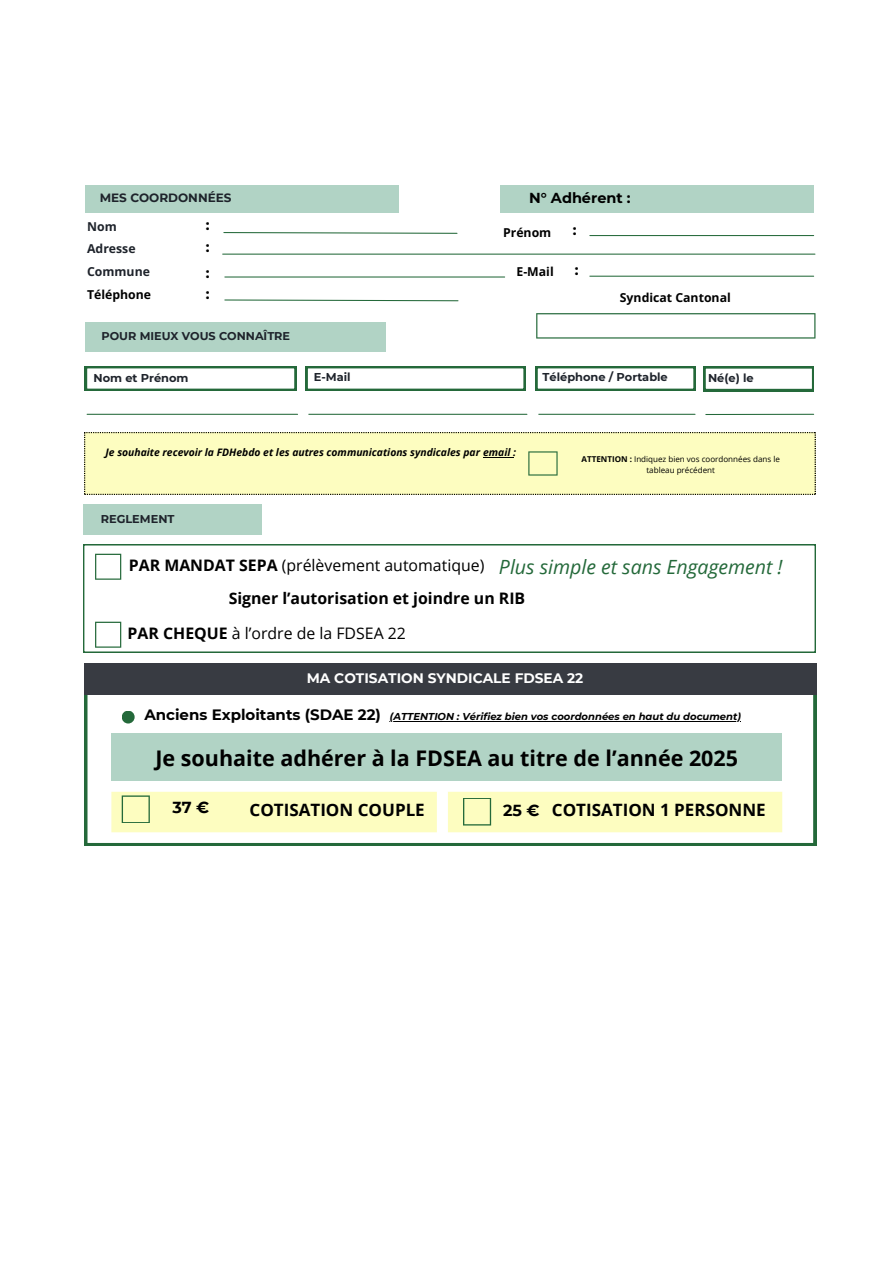
<style>
.page{position:relative;width:894px;height:1264px;background:#fff}
.page>*{position:absolute;margin:0;border:0;box-sizing:border-box;transform-origin:0 0}
.t1{font:700 21.45px "Open Sans";color:#000}
.t2{font:italic 19.5px "Open Sans";color:#24693a}
.t3{font:700 16.95px "Open Sans";color:#000}
.t4{font:15.9px "Open Sans";color:#000}
.t5{font:700 15.9px "Open Sans";color:#000}
.t6{font:700 15.9px "Montserrat";color:#000}
.t7{font:700 15px "Montserrat";color:#000}
.t8{font:700 14.55px "Montserrat";color:#000}
.t9{font:700 14.4px "Montserrat";color:#000}
.t10{font:700 13.65px "Montserrat";color:#fff}
.t11{font:700 12.3px "Open Sans";color:#000}
.t12{font:700 12.3px "Open Sans";color:#1e232b}
.t13{font:700 12px "Montserrat";color:#1e232b}
.t14{font:700 11.4px "Montserrat";color:#1e232b}
.t15{font:700 11.25px "Montserrat";color:#1e232b}
.t16{font:italic 700 10.35px "Open Sans";color:#000}
.t17{font:italic 700 10.05px "Montserrat";color:#000}
.t18{font:8.1px/10.6px "Open Sans";color:#000;text-align:center}
.s1{font-weight:700}
</style>
<div class="page">
<svg style="left:84px;top:694px;width:732px;height:152px"></svg>
<div style="left:84px;top:663px;width:732px;height:31px;background:#383b42"></div>
<svg style="left:224px;top:299px;width:235px;height:3px"></svg>
<hr style="left:225px;top:276px;width:279px;height:1px;background:#24693a">
<hr style="left:222px;top:253px;width:592px;height:2px;background:#24693a">
<div style="left:85px;top:185px;width:313px;height:27px;background:#b1d3c5"></div>
<hr style="left:589px;top:235px;width:224px;height:1px;background:#24693a">
<hr style="left:589px;top:276px;width:224px;height:1px;background:#24693a">
<svg style="left:223px;top:232px;width:235px;height:2px"></svg>
<svg style="left:536px;top:313px;width:279px;height:25px"></svg>
<div style="left:85px;top:323px;width:300px;height:29px;background:#b1d3c5"></div>
<svg style="left:85px;top:366px;width:211px;height:25px"></svg>
<hr style="left:309px;top:414px;width:218px;height:1px;background:#24693a">
<hr style="left:87px;top:414px;width:210px;height:1px;background:#24693a">
<hr style="left:538px;top:414px;width:156px;height:1px;background:#24693a">
<svg style="left:305px;top:366px;width:220px;height:25px"></svg>
<svg style="left:535px;top:366px;width:159px;height:25px"></svg>
<hr style="left:705px;top:414px;width:108px;height:1px;background:#24693a">
<svg style="left:703px;top:366px;width:110px;height:25px"></svg>
<div style="left:83px;top:504px;width:179px;height:31px;background:#b1d3c5"></div>
<div style="left:84px;top:432px;width:731px;height:63px;background:#fdfdc0"></div>
<hr style="left:483px;top:457px;width:30px;height:1px;background:#000">
<svg style="left:528px;top:451px;width:29px;height:24px"></svg>
<svg style="left:83px;top:544px;width:732px;height:108px"></svg>
<svg style="left:95px;top:553px;width:26px;height:26px"></svg>
<svg style="left:95px;top:621px;width:26px;height:26px"></svg>
<svg style="left:549px;top:588px;width:51px;height:28px"></svg>
<hr style="left:389px;top:720px;width:351px;height:1px;background:#000">
<div style="left:500px;top:185px;width:314px;height:28px;background:#b1d3c5"></div>
<div style="left:122px;top:710px;width:13px;height:13px;background:#24693a;border-radius:50%"></div>
<div style="left:111px;top:733px;width:671px;height:47px;background:#b1d3c5"></div>
<div style="left:111px;top:791px;width:671px;height:41px;background:#fdfdc0"></div>
<p class="t13" style="left:100px;top:190px;width:133px">MES COORDONNÉES</p>
<p class="t12" style="left:87px;top:217px;width:31px">Nom</p>
<h5 class="t8" style="left:206px;top:216px;width:5px">:</h5>
<p class="t12" style="left:87px;top:240px;width:50px">Adresse</p>
<p class="t12" style="left:87px;top:263px;width:64px">Commune</p>
<p class="t11" style="left:87px;top:286px;width:65px">Téléphone</p>
<p class="t8" style="left:206px;top:238px;width:5px">:</p>
<p class="t8" style="left:206px;top:263px;width:5px">:</p>
<p class="t8" style="left:206px;top:285px;width:5px">:</p>
<p class="t9" style="left:529px;top:189px;width:103px">N° Adhérent :</p>
<p class="t11" style="left:503px;top:224px;width:50px">Prénom</p>
<p class="t8" style="left:572px;top:221px;width:5px">:</p>
<p class="t11" style="left:516px;top:263px;width:39px">E-Mail</p>
<p class="t8" style="left:574px;top:261px;width:5px">:</p>
<p class="t11" style="left:619px;top:289px;width:112px">Syndicat Cantonal</p>
<p class="t15" style="left:101px;top:329px;width:190px">POUR MIEUX VOUS CONNAÎTRE</p>
<p class="t14" style="left:94px;top:371px;width:96px">Nom et Prénom</p>
<p class="t14" style="left:314px;top:370px;width:38px">E-Mail</p>
<p class="t14" style="left:542px;top:370px;width:127px">Téléphone / Portable</p>
<p class="t14" style="left:708px;top:370px;width:47px">Né(e) le</p>
<p class="t16" style="left:105px;top:445px;width:412px">Je souhaite recevoir la FDHebdo et les autres communications syndicales par email :</p>
<p class="t14" style="left:101px;top:511px;width:75px">REGLEMENT</p>
<p class="t18" style="left:581px;top:454px;width:200px"><span class="s1">ATTENTION :</span> Indiquez bien vos coordonnées dans le tableau précédent</p>
<p class="t4" style="left:129px;top:554px;width:357px"><span class="s1">PAR MANDAT SEPA</span> (prélèvement automatique)</p>
<p class="t5" style="left:229px;top:587px;width:298px">Signer l’autorisation et joindre un RIB</p>
<p class="t2" style="left:499px;top:553px;width:285px">Plus simple et sans Engagement !</p>
<p class="t4" style="left:128px;top:622px;width:280px"><span class="s1">PAR CHEQUE</span> à l’ordre de la FDSEA 22</p>
<h1 class="t10" style="left:307px;top:670px;width:278px">MA COTISATION SYNDICALE FDSEA 22</h1>
<p class="t7" style="left:144px;top:705px;width:238px">Anciens Exploitants (SDAE 22)</p>
<p class="t17" style="left:389px;top:710px;width:352px">(ATTENTION : Vérifiez bien vos coordonnées en haut du document)</p>
<h5 class="t1" style="left:155px;top:743px;width:584px">Je souhaite adhérer à la FDSEA au titre de l’année 2025</h5>
<p class="t6" style="left:172px;top:798px;width:38px">37 €</p>
<h3 class="t3" style="left:249px;top:797px;width:177px">COTISATION COUPLE</h3>
<p class="t6" style="left:503px;top:800px;width:38px">25 €</p>
<p class="t3" style="left:551px;top:797px;width:215px">COTISATION 1 PERSONNE</p>
</div>
